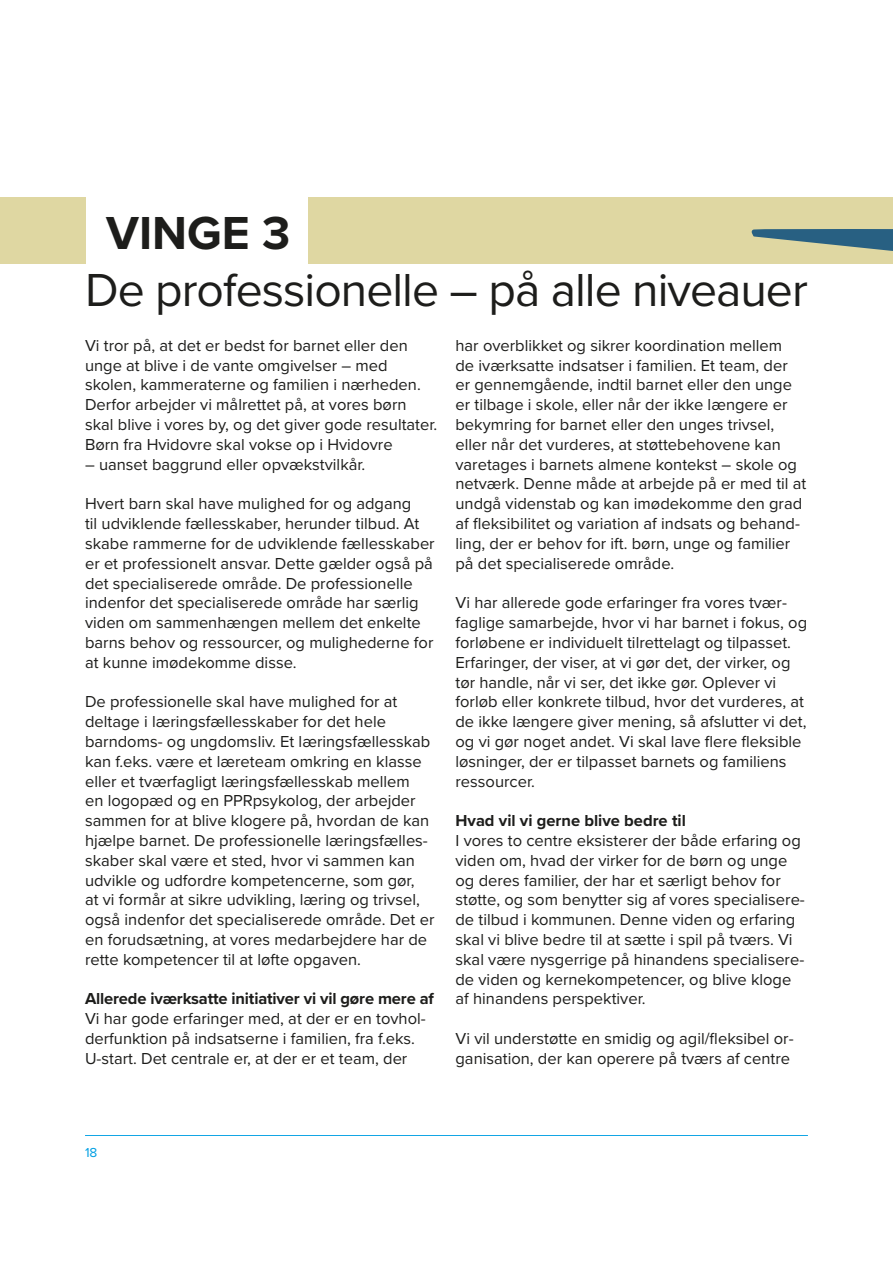
<style>
.page{position:relative;width:893px;height:1263px;background:#fff}
.page>*{position:absolute;margin:0;border:0;box-sizing:border-box;transform-origin:0 0}
.t1{font:48px/57.6px "Proxima Nova";letter-spacing:-.02em;color:#1d1d1b}
.t2{font:16.5px/19.8px "Proxima Nova";color:#1d1d1b}
.t3{font:700 16.5px "Proxima Nova";letter-spacing:-.01em;color:#1d1d1b}
.t4{font:13.5px "Proxima Nova";color:#009fe3}
.s1{font-weight:700}
</style>
<div class="page">
<hr style="left:85px;top:1135px;width:723px;height:1px;background:#009fe3">
<div style="left:0;top:198px;width:85px;height:66px;background:#dfd7a2"></div>
<div style="left:309px;top:198px;width:584px;height:66px;background:#dfd7a2"></div>
<svg style="left:752px;top:197px;width:141px;height:939px"></svg>
<h2 class="t1" style="left:85px;top:202px;width:724px;text-indent:21px"><span class="s1">VINGE 3<br></span>De professionelle – på alle niveauer</h2>
<p class="t2" style="left:85px;top:335px;width:354px">Vi tror på, at det er bedst for barnet eller den unge at blive i de vante omgivelser – med skolen, kammeraterne og familien i nærheden.<br>Derfor arbejder vi målrettet på, at vores børn skal blive i vores by, og det giver gode resultater.<br>Børn fra Hvidovre skal vokse op i Hvidovre</p>
<p class="t2" style="left:85px;top:454px;width:282px">– uanset baggrund eller opvækstvilkår.</p>
<p class="t2" style="left:85px;top:493px;width:351px">Hvert barn skal have mulighed for og adgang<br>til udviklende fællesskaber, herunder tilbud. At skabe rammerne for de udviklende fællesskaber er et professionelt ansvar. Dette gælder også på det specialiserede område. De professionelle indenfor det specialiserede område har særlig viden om sammenhængen mellem det enkelte barns behov og ressourcer, og mulighederne for at kunne imødekomme disse.</p>
<p class="t2" style="left:85px;top:691px;width:351px">De professionelle skal have mulighed for at deltage i læringsfællesskaber for det hele barndoms- og ungdomsliv. Et læringsfællesskab kan f.eks. være et læreteam omkring en klasse eller et tværfagligt læringsfællesskab mellem<br>en logopæd og en PPRpsykolog, der arbejder sammen for at blive klogere på, hvordan de kan hjælpe barnet. De professionelle læringsfælles&shy;skaber skal være et sted, hvor vi sammen kan udvikle og udfordre kompetencerne, som gør,<br>at vi formår at sikre udvikling, læring og trivsel, også indenfor det specialiserede område. Det er en forudsætning, at vores medarbejdere har de rette kompetencer til at løfte opgaven.</p>
<h3 class="t3" style="left:85px;top:986px;width:351px">Allerede iværksatte initiativer vi vil gøre mere af</h3>
<p class="t2" style="left:85px;top:1008px;width:342px">Vi har gode erfaringer med, at der er en tovhol&shy;derfunktion på indsatserne i familien, fra f.eks.<br>U-start. Det centrale er, at der er et team, der</p>
<p class="t2" style="left:455px;top:335px;width:352px">har overblikket og sikrer koordination mellem<br>de iværksatte indsatser i familien. Et team, der er gennemgående, indtil barnet eller den unge er tilbage i skole, eller når der ikke længere er bekymring for barnet eller den unges trivsel, eller når det vurderes, at støttebehovene kan varetages i barnets almene kontekst – skole og netværk. Denne måde at arbejde på er med til at undgå videnstab og kan imødekomme den grad af feksibilitet og variation af indsats og behand&shy;ling, der er behov for ift. børn, unge og familier på det specialiserede område.</p>
<p class="t2" style="left:455px;top:592px;width:353px">Vi har allerede gode erfaringer fra vores tvær&shy;faglige samarbejde, hvor vi har barnet i fokus, og forløbene er individuelt tilrettelagt og tilpasset.<br>Erfaringer, der viser, at vi gør det, der virker, og tør handle, når vi ser, det ikke gør. Oplever vi forløb eller konkrete tilbud, hvor det vurderes, at de ikke længere giver mening, så afslutter vi det, og vi gør noget andet. Vi skal lave fere feksible løsninger, der er tilpasset barnets og familiens ressourcer.</p>
<h3 class="t3" style="left:455px;top:808px;width:232px">Hvad vil vi gerne blive bedre til</h3>
<p class="t2" style="left:455px;top:830px;width:351px">I vores to centre eksisterer der både erfaring og viden om, hvad der virker for de børn og unge og deres familier, der har et særligt behov for støtte, og som benytter sig af vores specialisere&shy;de tilbud i kommunen. Denne viden og erfaring skal vi blive bedre til at sætte i spil på tværs. Vi skal være nysgerrige på hinandens specialisere&shy;de viden og kernekompetencer, og blive kloge af hinandens perspektiver.</p>
<p class="t2" style="left:455px;top:1028px;width:340px">Vi vil understøtte en smidig og agil/feksibel or&shy;ganisation, der kan operere på tværs af centre</p>
<p class="t4" style="left:85px;top:1142px;width:14px">18</p>
</div>
